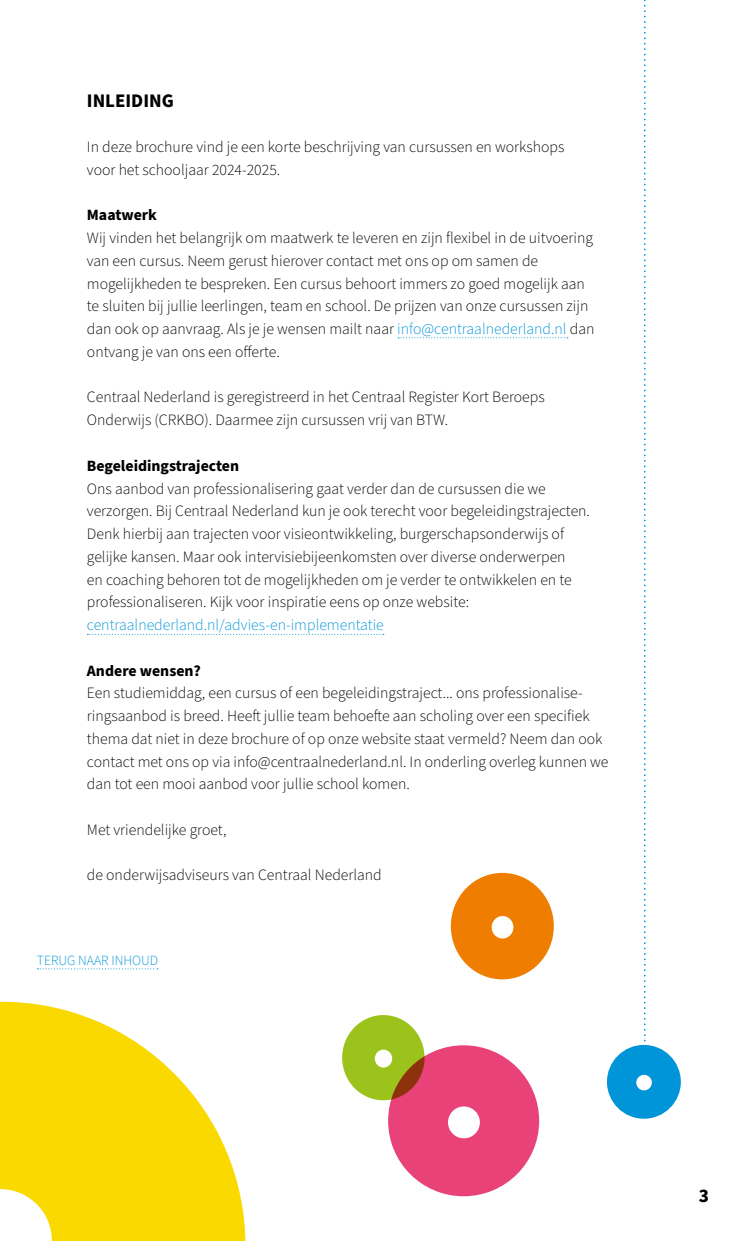
<style>
.page{position:relative;width:745px;height:1241px;background:#fff}
.page>*{position:absolute;margin:0;border:0;box-sizing:border-box;transform-origin:0 0}
.t1{font:700 19.25px "Source Sans Pro";color:#000}
.t2{font:300 15.75px/22.8px "Source Sans Pro";color:#000}
.t3{font:300 15.75px "Source Sans Pro";color:#0095d8}
.t4{font:700 15.75px "Source Sans Pro";color:#000}
.t5{font:300 14px "Source Sans Pro";color:#0095d8}
.s1{color:#0095d8}
</style>
<div class="page">
<svg style="left:0;top:1001px;width:245px;height:239px;fill:#f9d900"></svg>
<svg style="left:0;top:1188px;width:52px;height:52px"></svg>
<svg style="left:450px;top:872px;width:103px;height:107px"></svg>
<svg style="left:607px;top:0;width:73px;height:1118px"></svg>
<svg style="left:342px;top:1015px;width:197px;height:180px"></svg>
<svg style="left:38px;top:968px;width:120px;height:1px"></svg>
<svg style="left:398px;top:337px;width:169px;height:1px"></svg>
<svg style="left:87px;top:634px;width:296px;height:1px"></svg>
<p class="t1" style="left:87px;top:87px;width:88px">INLEIDING</p>
<p class="t2" style="left:87px;top:136px;width:479px">In deze brochure vind je een korte beschrijving van cursussen en workshops voor het schooljaar 2024-2025.</p>
<p class="t4" style="left:87px;top:204px;width:72px">Maatwerk</p>
<p class="t2" style="left:87px;top:227px;width:508px">Wij vinden het belangrijk om maatwerk te leveren en zijn flexibel in de uitvoering van een cursus. Neem gerust hierover contact met ons op om samen de mogelijkheden te bespreken. Een cursus behoort immers zo goed mogelijk aan te sluiten bij jullie leerlingen, team en school. De prijzen van onze cursussen zijn dan ook op aanvraag. Als je je wensen mailt naar <span class="s1">info@centraalnederland.nl</span> dan ontvang je van ons een offerte.</p>
<p class="t2" style="left:87px;top:386px;width:459px">Centraal Nederland is geregistreerd in het Centraal Register Kort Beroeps<br>Onderwijs (CRKBO). Daarmee zijn cursussen vrij van BTW.</p>
<p class="t4" style="left:87px;top:455px;width:154px">Begeleidingstrajecten</p>
<p class="t2" style="left:87px;top:477px;width:504px">Ons aanbod van professionalisering gaat verder dan de cursussen die we verzorgen. Bij Centraal Nederland kun je ook terecht voor begeleidingstrajecten.<br>Denk hierbij aan trajecten voor visieontwikkeling, burgerschapsonderwijs of gelijke kansen. Maar ook intervisiebijeenkomsten over diverse onderwerpen<br>en coaching behoren tot de mogelijkheden om je verder te ontwikkelen en te professionaliseren. Kijk voor inspiratie eens op onze website:</p>
<p class="t3" style="left:87px;top:614px;width:298px">centraalnederland.nl/advies-en-implementatie</p>
<p class="t4" style="left:87px;top:659px;width:115px">Andere wensen?</p>
<p class="t2" style="left:87px;top:682px;width:522px">Een studiemiddag, een cursus of een begeleidingstraject... ons professionalise&shy;ringsaanbod is breed. Heeft jullie team behoefte aan scholing over een specifiek thema dat niet in deze brochure of op onze website staat vermeld? Neem dan ook contact met ons op via info@centraalnederland.nl. In onderling overleg kunnen we dan tot een mooi aanbod voor jullie school komen.</p>
<p class="t2" style="left:87px;top:818px;width:141px">Met vriendelijke groet,</p>
<p class="t2" style="left:87px;top:864px;width:296px">de onderwijsadviseurs van Centraal Nederland</p>
<p class="t5" style="left:37px;top:951px;width:123px">TERUG NAAR INHOUD</p>
<p class="t1" style="left:698px;top:1182px;width:12px">3</p>
</div>
